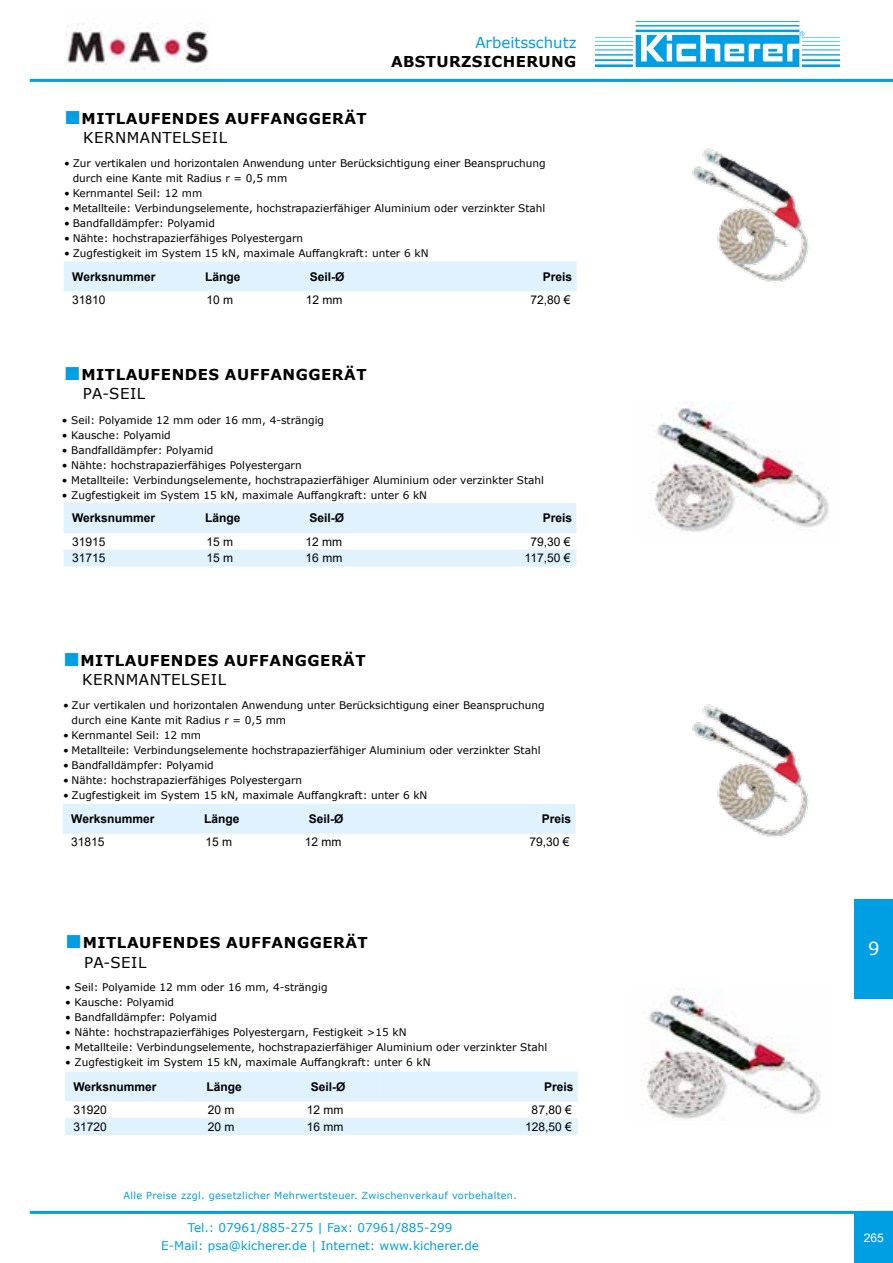
<style>
.page{position:relative;width:893px;height:1263px;background:#fff}
.page>*{position:absolute;margin:0;border:0;box-sizing:border-box;transform-origin:0 0}
.t1{font:18px "Verdana";color:#fff}
.t2{font:700 15px/19.4px "Verdana";letter-spacing:.035em;color:#000}
.t3{font:15px "Verdana";color:#009ee3}
.t4{font:12px "Arial";color:#000}
.t5{font:700 12px "Arial";color:#000}
.t6{font:12px/18px "Verdana";color:#009ee3;text-align:center}
.t7{font:12px "Arial";color:#fff}
.t8{font:10.5px/15px "Verdana";color:#000}
.t9{font:9.75px "Verdana";letter-spacing:.03em;color:#009ee3}
.s1{font-family:"Times New Roman";font-weight:400;font-size:28.5px;color:#009ee3}
.s2{font-weight:400}
</style>
<div class="page">
<hr style="left:30px;top:79px;width:863px;height:3px;background:#009ee3">
<div style="left:854px;top:1211px;width:39px;height:52px;background:#009ee3"></div>
<svg style="left:595px;top:21px;width:245px;height:46px"></svg>
<div style="left:855px;top:899px;width:38px;height:99px;background:#009ee3"></div>
<hr style="left:30px;top:1211px;width:863px;height:3px;background:#009ee3">
<img style="left:66px;top:23px;width:143px;height:47px">
<div style="left:64px;top:261px;width:513px;height:30px;background:#dff2fd"></div>
<img style="left:692px;top:148px;width:116px;height:135px">
<div style="left:64px;top:503px;width:512px;height:30px;background:#dff2fd"></div>
<div style="left:64px;top:550px;width:512px;height:16px;background:#dff2fd"></div>
<img style="left:649px;top:402px;width:180px;height:130px">
<div style="left:63px;top:804px;width:512px;height:30px;background:#dff2fd"></div>
<img style="left:692px;top:704px;width:116px;height:134px">
<div style="left:65px;top:1071px;width:513px;height:30px;background:#dff2fd"></div>
<div style="left:65px;top:1118px;width:513px;height:17px;background:#dff2fd"></div>
<img style="left:641px;top:988px;width:180px;height:131px">
<h2 class="t3" style="left:475px;top:32px;width:103px">Arbeitsschutz</h2>
<h2 class="t2" style="left:83px;top:109px;width:285px;text-indent:-19px"><span class="s1">■</span>MITLAUFENDES AUFFANGGERÄT<br><span class="s2">KERNMANTELSEIL</span></h2>
<h2 class="t2" style="left:391px;top:52px;width:187px">ABSTURZSICHERUNG</h2>
<p class="t8" style="left:73px;top:156px;width:474px;text-indent:-9px">• Zur vertikalen und horizontalen Anwendung unter Berücksichtigung einer Beanspruchung durch eine Kante mit Radius r = 0,5 mm</p>
<p class="t8" style="left:64px;top:186px;width:140px">• Kernmantel Seil: 12 mm</p>
<p class="t8" style="left:64px;top:201px;width:483px">• Metallteile: Verbindungselemente, hochstrapazierfähiger Aluminium oder verzinkter Stahl</p>
<p class="t8" style="left:64px;top:216px;width:152px">• Bandfalldämpfer: Polyamid</p>
<p class="t8" style="left:64px;top:231px;width:241px">• Nähte: hochstrapazierfähiges Polyestergarn</p>
<p class="t8" style="left:64px;top:246px;width:366px">• Zugfestigkeit im System 15 kN, maximale Auffangkraft: unter 6 kN</p>
<p class="t5" style="left:72px;top:268px;width:85px">Werksnummer</p>
<p class="t5" style="left:205px;top:268px;width:37px">Länge</p>
<p class="t5" style="left:310px;top:268px;width:36px">Seil-Ø</p>
<p class="t5" style="left:543px;top:268px;width:31px">Preis</p>
<p class="t4" style="left:72px;top:291px;width:35px">31810</p>
<p class="t4" style="left:207px;top:291px;width:28px">10 m</p>
<p class="t4" style="left:306px;top:291px;width:38px">12 mm</p>
<p class="t4" style="left:531px;top:291px;width:42px">72,80 €</p>
<h2 class="t2" style="left:83px;top:364px;width:285px;text-indent:-19px"><span class="s1">■</span>MITLAUFENDES AUFFANGGERÄT<br><span class="s2">PA-SEIL</span></h2>
<p class="t8" style="left:62px;top:412px;width:264px">• Seil: Polyamide 12 mm oder 16 mm, 4-strängig</p>
<p class="t8" style="left:62px;top:427px;width:110px">• Kausche: Polyamid</p>
<p class="t8" style="left:62px;top:442px;width:153px">• Bandfalldämpfer: Polyamid</p>
<p class="t8" style="left:62px;top:457px;width:241px">• Nähte: hochstrapazierfähiges Polyestergarn</p>
<p class="t8" style="left:62px;top:472px;width:484px">• Metallteile: Verbindungselemente, hochstrapazierfähiger Aluminium oder verzinkter Stahl</p>
<p class="t8" style="left:62px;top:487px;width:367px">• Zugfestigkeit im System 15 kN, maximale Auffangkraft: unter 6 kN</p>
<p class="t5" style="left:72px;top:510px;width:85px">Werksnummer</p>
<p class="t5" style="left:205px;top:510px;width:37px">Länge</p>
<p class="t5" style="left:310px;top:510px;width:36px">Seil-Ø</p>
<p class="t5" style="left:543px;top:510px;width:31px">Preis</p>
<p class="t4" style="left:72px;top:533px;width:35px">31915</p>
<p class="t4" style="left:206px;top:533px;width:28px">15 m</p>
<p class="t4" style="left:306px;top:533px;width:38px">12 mm</p>
<p class="t4" style="left:530px;top:533px;width:42px">79,30 €</p>
<p class="t4" style="left:72px;top:550px;width:35px">31715</p>
<p class="t4" style="left:206px;top:550px;width:28px">15 m</p>
<p class="t4" style="left:306px;top:550px;width:38px">16 mm</p>
<p class="t4" style="left:525px;top:550px;width:47px">117,50 €</p>
<h2 class="t2" style="left:82px;top:650px;width:285px;text-indent:-19px"><span class="s1">■</span>MITLAUFENDES AUFFANGGERÄT<br><span class="s2">KERNMANTELSEIL</span></h2>
<p class="t8" style="left:72px;top:697px;width:474px;text-indent:-9px">• Zur vertikalen und horizontalen Anwendung unter Berücksichtigung einer Beanspruchung durch eine Kante mit Radius r = 0,5 mm</p>
<p class="t8" style="left:63px;top:727px;width:140px">• Kernmantel Seil: 12 mm</p>
<p class="t8" style="left:63px;top:742px;width:479px">• Metallteile: Verbindungselemente hochstrapazierfähiger Aluminium oder verzinkter Stahl</p>
<p class="t8" style="left:63px;top:757px;width:152px">• Bandfalldämpfer: Polyamid</p>
<p class="t8" style="left:63px;top:772px;width:241px">• Nähte: hochstrapazierfähiges Polyestergarn</p>
<p class="t8" style="left:63px;top:787px;width:366px">• Zugfestigkeit im System 15 kN, maximale Auffangkraft: unter 6 kN</p>
<p class="t5" style="left:71px;top:810px;width:85px">Werksnummer</p>
<p class="t5" style="left:204px;top:810px;width:37px">Länge</p>
<p class="t5" style="left:309px;top:810px;width:36px">Seil-Ø</p>
<p class="t5" style="left:542px;top:810px;width:31px">Preis</p>
<p class="t4" style="left:71px;top:834px;width:35px">31815</p>
<p class="t4" style="left:206px;top:834px;width:28px">15 m</p>
<p class="t4" style="left:305px;top:834px;width:38px">12 mm</p>
<p class="t4" style="left:529px;top:834px;width:42px">79,30 €</p>
<h2 class="t2" style="left:84px;top:933px;width:285px;text-indent:-19px"><span class="s1">■</span>MITLAUFENDES AUFFANGGERÄT<br><span class="s2">PA-SEIL</span></h2>
<p class="t8" style="left:65px;top:980px;width:264px">• Seil: Polyamide 12 mm oder 16 mm, 4-strängig</p>
<p class="t8" style="left:65px;top:995px;width:110px">• Kausche: Polyamid</p>
<p class="t8" style="left:65px;top:1010px;width:153px">• Bandfalldämpfer: Polyamid</p>
<p class="t8" style="left:65px;top:1025px;width:343px">• Nähte: hochstrapazierfähiges Polyestergarn, Festigkeit &gt;15 kN</p>
<p class="t8" style="left:65px;top:1040px;width:484px">• Metallteile: Verbindungselemente, hochstrapazierfähiger Aluminium oder verzinkter Stahl</p>
<p class="t8" style="left:65px;top:1055px;width:367px">• Zugfestigkeit im System 15 kN, maximale Auffangkraft: unter 6 kN</p>
<p class="t5" style="left:73px;top:1078px;width:85px">Werksnummer</p>
<p class="t5" style="left:206px;top:1078px;width:37px">Länge</p>
<p class="t5" style="left:311px;top:1078px;width:36px">Seil-Ø</p>
<p class="t5" style="left:544px;top:1078px;width:31px">Preis</p>
<p class="t4" style="left:73px;top:1102px;width:35px">31920</p>
<p class="t4" style="left:208px;top:1102px;width:28px">20 m</p>
<p class="t4" style="left:307px;top:1102px;width:38px">12 mm</p>
<p class="t4" style="left:532px;top:1102px;width:42px">87,80 €</p>
<p class="t4" style="left:73px;top:1118px;width:35px">31720</p>
<p class="t4" style="left:208px;top:1118px;width:28px">20 m</p>
<p class="t4" style="left:307px;top:1118px;width:38px">16 mm</p>
<p class="t4" style="left:525px;top:1118px;width:48px">128,50 €</p>
<p class="t9" style="left:123px;top:1189px;width:395px">Alle Preise zzgl. gesetzlicher Mehrwertsteuer. Zwischenverkauf vorbehalten.</p>
<p class="t6" style="left:161px;top:1219px;width:319px">Tel.: 07961/885-275 | Fax: 07961/885-299<br>E-Mail: psa@kicherer.de | Internet: www.kicherer.de</p>
<h1 class="t1" style="left:868px;top:936px;width:13px">9</h1>
<p class="t7" style="left:864px;top:1230px;width:22px">265</p>
</div>
